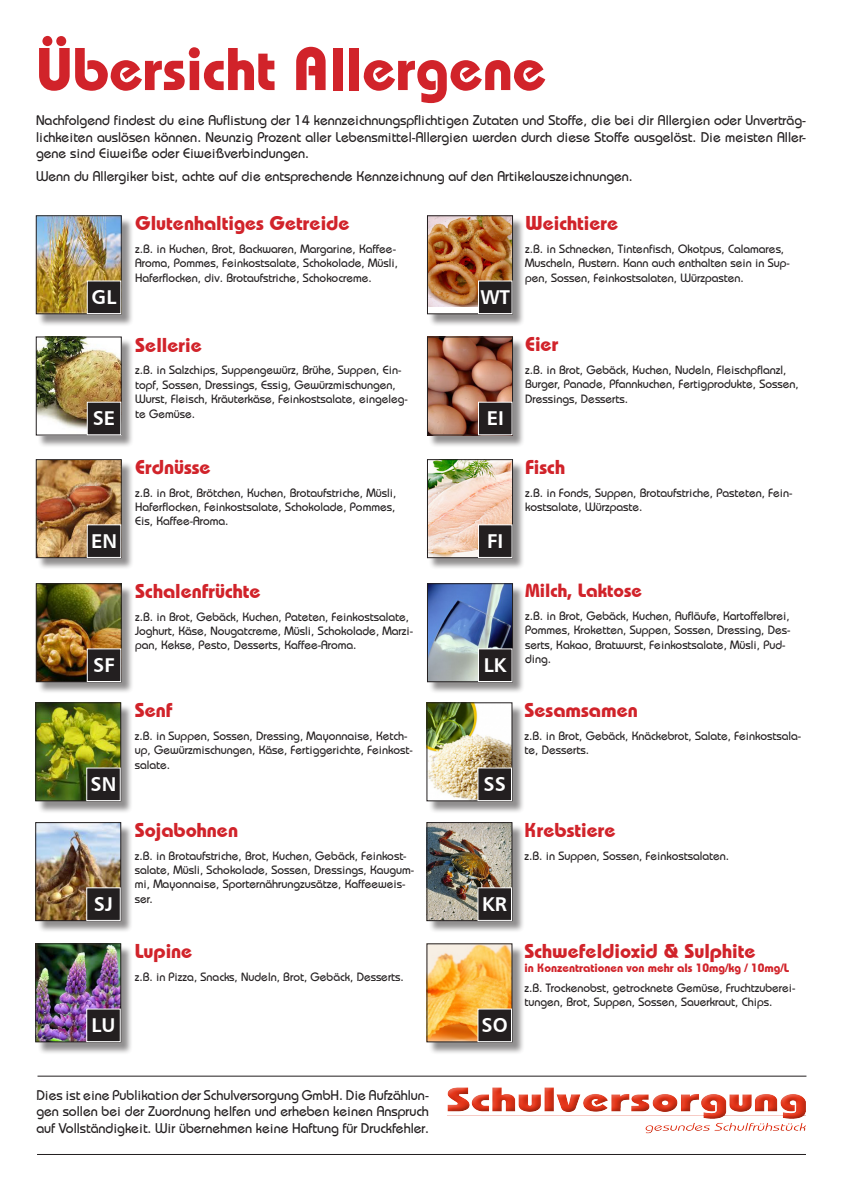
<style>
.page{position:relative;width:842px;height:1191px;background:#fff}
.page>*{position:absolute;margin:0;border:0;box-sizing:border-box;transform-origin:0 0}
.t1{font:700 60px "Bahamas";color:#d1232a}
.t2{font:700 20px "Bahamas";color:#d1232a}
.t3{font:20px "Humanist 777 BT Bold B";color:#fff}
.t4{font:700 19px "Bahamas";color:#d1232a}
.t5{font:14px/16.8px "Bahamas Plain";color:#231f20;text-align:justify}
.t6{font:12px/14.4px "Bahamas Plain";color:#231f20}
.t7{font:700 12px "Bahamas";color:#d1232a}
</style>
<div class="page">
<img style="left:447px;top:1087px;width:359px;height:46px">
<div style="left:38px;top:217px;width:96px;height:109px;background:#231f20;opacity:.5"></div>
<img style="left:38px;top:217px;width:82px;height:95px">
<div style="left:36px;top:215px;width:86px;height:99px;border:1px solid #231f20"></div>
<div style="left:429px;top:217px;width:96px;height:109px;background:#231f20;opacity:.5"></div>
<svg style="left:429px;top:306px;width:49px;height:6px"></svg>
<img style="left:429px;top:217px;width:82px;height:89px">
<div style="left:427px;top:215px;width:86px;height:99px;border:1px solid #231f20"></div>
<div style="left:38px;top:338px;width:96px;height:110px;background:#231f20;opacity:.5"></div>
<img style="left:38px;top:339px;width:82px;height:94px">
<div style="left:36px;top:337px;width:86px;height:98px;border:1px solid #231f20"></div>
<div style="left:429px;top:338px;width:96px;height:110px;background:#231f20;opacity:.5"></div>
<img style="left:429px;top:339px;width:82px;height:94px">
<div style="left:427px;top:337px;width:86px;height:98px;border:1px solid #231f20"></div>
<div style="left:38px;top:461px;width:96px;height:109px;background:#231f20;opacity:.5"></div>
<img style="left:38px;top:461px;width:82px;height:95px">
<div style="left:36px;top:459px;width:86px;height:99px;border:1px solid #231f20"></div>
<div style="left:429px;top:461px;width:96px;height:109px;background:#231f20;opacity:.5"></div>
<img style="left:429px;top:461px;width:82px;height:95px">
<div style="left:427px;top:459px;width:86px;height:99px;border:1px solid #231f20"></div>
<div style="left:38px;top:585px;width:96px;height:109px;background:#231f20;opacity:.5"></div>
<img style="left:38px;top:585px;width:82px;height:95px">
<div style="left:36px;top:583px;width:86px;height:99px;border:1px solid #231f20"></div>
<div style="left:429px;top:585px;width:96px;height:109px;background:#231f20;opacity:.5"></div>
<img style="left:429px;top:585px;width:82px;height:95px">
<div style="left:427px;top:583px;width:86px;height:99px;border:1px solid #231f20"></div>
<div style="left:37px;top:704px;width:96px;height:109px;background:#231f20;opacity:.5"></div>
<img style="left:37px;top:704px;width:82px;height:95px">
<div style="left:35px;top:702px;width:86px;height:99px;border:1px solid #231f20"></div>
<div style="left:428px;top:704px;width:97px;height:109px;background:#231f20;opacity:.5"></div>
<img style="left:429px;top:704px;width:81px;height:95px">
<div style="left:427px;top:702px;width:85px;height:99px;border:1px solid #231f20"></div>
<div style="left:37px;top:824px;width:96px;height:109px;background:#231f20;opacity:.5"></div>
<img style="left:37px;top:824px;width:82px;height:95px">
<div style="left:35px;top:822px;width:86px;height:99px;border:1px solid #231f20"></div>
<div style="left:428px;top:824px;width:97px;height:109px;background:#231f20;opacity:.5"></div>
<img style="left:429px;top:824px;width:81px;height:95px">
<div style="left:427px;top:822px;width:85px;height:99px;border:1px solid #231f20"></div>
<div style="left:37px;top:945px;width:96px;height:109px;background:#231f20;opacity:.5"></div>
<img style="left:37px;top:945px;width:82px;height:95px">
<div style="left:35px;top:943px;width:86px;height:99px;border:1px solid #231f20"></div>
<div style="left:428px;top:945px;width:97px;height:109px;background:#231f20;opacity:.5"></div>
<img style="left:429px;top:945px;width:81px;height:95px">
<div style="left:87px;top:281px;width:34px;height:32px;background:#231f20"></div>
<div style="left:87px;top:281px;width:34px;height:33px;border:1px solid #fff"></div>
<div style="left:478px;top:281px;width:34px;height:32px;background:#231f20"></div>
<div style="left:478px;top:281px;width:34px;height:33px;border:1px solid #fff"></div>
<div style="left:87px;top:402px;width:34px;height:33px;background:#231f20"></div>
<div style="left:478px;top:402px;width:34px;height:33px;background:#231f20"></div>
<div style="left:87px;top:525px;width:34px;height:32px;background:#231f20"></div>
<div style="left:87px;top:524px;width:34px;height:33px;border:1px solid #fff"></div>
<div style="left:478px;top:525px;width:34px;height:32px;background:#231f20"></div>
<div style="left:478px;top:524px;width:34px;height:33px;border:1px solid #fff"></div>
<div style="left:87px;top:649px;width:34px;height:32px;background:#231f20"></div>
<div style="left:478px;top:649px;width:34px;height:32px;background:#231f20"></div>
<div style="left:478px;top:648px;width:34px;height:33px;border:1px solid #fff"></div>
<div style="left:87px;top:768px;width:33px;height:32px;background:#231f20"></div>
<div style="left:86px;top:767px;width:34px;height:34px;border:1px solid #fff"></div>
<div style="left:478px;top:768px;width:33px;height:32px;background:#231f20"></div>
<div style="left:478px;top:767px;width:34px;height:34px;border:1px solid #fff"></div>
<div style="left:87px;top:887px;width:33px;height:33px;background:#231f20"></div>
<div style="left:86px;top:887px;width:34px;height:33px;border:1px solid #fff"></div>
<div style="left:478px;top:887px;width:33px;height:33px;background:#231f20"></div>
<div style="left:478px;top:887px;width:34px;height:33px;border:1px solid #fff"></div>
<div style="left:87px;top:1009px;width:33px;height:32px;background:#231f20"></div>
<div style="left:478px;top:1009px;width:33px;height:32px;background:#231f20"></div>
<hr style="left:38px;top:1075px;width:768px;height:1px;background:#231f20">
<hr style="left:37px;top:1154px;width:769px;height:1px;background:#231f20">
<p class="t1" style="left:36px;top:32px;width:511px">Übersicht Allergene</p>
<p class="t5" style="left:36px;top:111px;width:771px">Nachfolgend findest du eine Auflistung der 14 kennzeichnungspflichtigen Zutaten und Stoffe, die bei dir Allergien oder Unverträg&shy;lichkeiten auslösen können. Neunzig Prozent aller Lebensmittel-Allergien werden durch diese Stoffe ausgelöst. Die meisten Aller&shy;gene sind Eiweiße oder Eiweißverbindungen.</p>
<p class="t5" style="left:36px;top:168px;width:598px">Wenn du Allergiker bist, achte auf die entsprechende Kennzeichnung auf den Artikelauszeichnungen.</p>
<p class="t2" style="left:135px;top:211px;width:216px">Glutenhaltiges Getreide</p>
<p class="t6" style="left:135px;top:241px;width:264px">z.B. in Kuchen, Brot, Backwaren, Margarine, Kaffee-<br>Aroma, Pommes, Feinkostsalate, Schokolade, Müsli,<br>Haferflocken, div. Brotaufstriche, Schokocreme.</p>
<p class="t3" style="left:92px;top:284px;width:26px">GL</p>
<p class="t3" style="left:480px;top:284px;width:31px">WT</p>
<p class="t2" style="left:135px;top:332px;width:68px">Sellerie</p>
<p class="t6" style="left:135px;top:363px;width:274px">z.B. in Salzchips, Suppengewürz, Brühe, Suppen, Ein&shy;topf, Sossen, Dressings, Essig, Gewürzmischungen, Wurst, Fleisch, Kräuterkäse, Feinkostsalate, eingeleg&shy;te Gemüse.</p>
<p class="t3" style="left:93px;top:405px;width:24px">SE</p>
<p class="t3" style="left:487px;top:405px;width:19px">EI</p>
<p class="t2" style="left:135px;top:454px;width:77px">Erdnüsse</p>
<p class="t6" style="left:135px;top:485px;width:263px;text-align:justify">z.B. in Brot, Brötchen, Kuchen, Brotaufstriche, Müsli, Haferflocken, Feinkostsalate, Schokolade, Pommes, Eis, Kaffee-Aroma.</p>
<p class="t3" style="left:91px;top:528px;width:28px">EN</p>
<p class="t3" style="left:487px;top:528px;width:18px">FI</p>
<p class="t2" style="left:135px;top:578px;width:127px">Schalenfrüchte</p>
<p class="t6" style="left:135px;top:609px;width:280px">z.B. in Brot, Gebäck, Kuchen, Pateten, Feinkostsalate,<br>Joghurt, Käse, Nougatcreme, Müsli, Schokolade, Marzi&shy;pan, Kekse, Pesto, Desserts, Kaffee-Aroma.</p>
<p class="t3" style="left:93px;top:652px;width:23px">SF</p>
<p class="t3" style="left:484px;top:652px;width:24px">LK</p>
<p class="t2" style="left:135px;top:697px;width:39px">Senf</p>
<p class="t6" style="left:135px;top:728px;width:279px">z.B. in Suppen, Sossen, Dressing, Mayonnaise, Ketch&shy;up, Gewürzmischungen, Käse, Fertiggerichte, Feinkost&shy;salate.</p>
<p class="t3" style="left:91px;top:771px;width:27px">SN</p>
<p class="t3" style="left:483px;top:771px;width:24px">SS</p>
<p class="t2" style="left:135px;top:817px;width:105px">Sojabohnen</p>
<p class="t6" style="left:135px;top:848px;width:281px">z.B. in Brotaufstriche, Brot, Kuchen, Gebäck, Feinkost&shy;salate, Müsli, Schokolade, Sossen, Dressings, Kaugum&shy;mi, Mayonnaise, Sporternährungzusätze, Kaffeeweis&shy;ser.</p>
<p class="t3" style="left:94px;top:891px;width:21px">SJ</p>
<p class="t3" style="left:482px;top:891px;width:26px">KR</p>
<p class="t2" style="left:135px;top:938px;width:59px">Lupine</p>
<p class="t6" style="left:135px;top:969px;width:271px">z.B. in Pizza, Snacks, Nudeln, Brot, Gebäck, Desserts.</p>
<p class="t3" style="left:91px;top:1012px;width:26px">LU</p>
<p class="t3" style="left:482px;top:1012px;width:28px">SO</p>
<p class="t2" style="left:525px;top:211px;width:95px">Weichtiere</p>
<p class="t6" style="left:525px;top:241px;width:266px">z.B. in Schnecken, Tintenfisch, Okotpus, Calamares,<br>Muscheln, Austern. Kann auch enthalten sein in Sup&shy;pen, Sossen, Feinkostsalaten, Würzpasten.</p>
<p class="t2" style="left:525px;top:332px;width:35px">Eier</p>
<p class="t6" style="left:525px;top:362px;width:275px">z.B. in Brot, Gebäck, Kuchen, Nudeln, Fleischpflanzl,<br>Burger, Panade, Pfannkuchen, Fertigprodukte, Sossen,<br>Dressings, Desserts.</p>
<p class="t2" style="left:525px;top:454px;width:41px">Fisch</p>
<p class="t6" style="left:525px;top:485px;width:269px">z.B. in Fonds, Suppen, Brotaufstriche, Pasteten, Fein&shy;kostsalate, Würzpaste.</p>
<p class="t4" style="left:525px;top:579px;width:119px">Milch, Laktose</p>
<p class="t6" style="left:525px;top:608px;width:267px">z.B. in Brot, Gebäck, Kuchen, Aufläufe, Kartoffelbrei, Pommes, Kroketten, Suppen, Sossen, Dressing, Des&shy;serts, Kakao, Bratwurst, Feinkostsalate, Müsli, Pud&shy;ding.</p>
<p class="t2" style="left:524px;top:697px;width:115px">Sesamsamen</p>
<p class="t6" style="left:524px;top:728px;width:278px">z.B. in Brot, Gebäck, Knäckebrot, Salate, Feinkostsala&shy;te, Desserts.</p>
<p class="t2" style="left:524px;top:817px;width:93px">Krebstiere</p>
<p class="t6" style="left:524px;top:848px;width:206px">z.B. in Suppen, Sossen, Feinkostsalaten.</p>
<p class="t2" style="left:524px;top:938px;width:232px">Schwefeldioxid &amp; Sulphite</p>
<p class="t7" style="left:524px;top:960px;width:266px">in Konzentrationen von mehr als 10mg/kg / 10mg/L</p>
<p class="t6" style="left:524px;top:980px;width:272px">z.B. Trockenobst, getrocknete Gemüse, Fruchtzuberei&shy;tungen, Brot, Suppen, Sossen, Sauerkraut, Chips.</p>
<p class="t5" style="left:36px;top:1086px;width:394px">Dies ist eine Publikation der Schulversorgung GmbH. Die Aufzählun&shy;gen sollen bei der Zuordnung helfen und erheben keinen Anspruch auf Vollständigkeit. Wir übernehmen keine Haftung für Druckfehler.</p>
</div>
